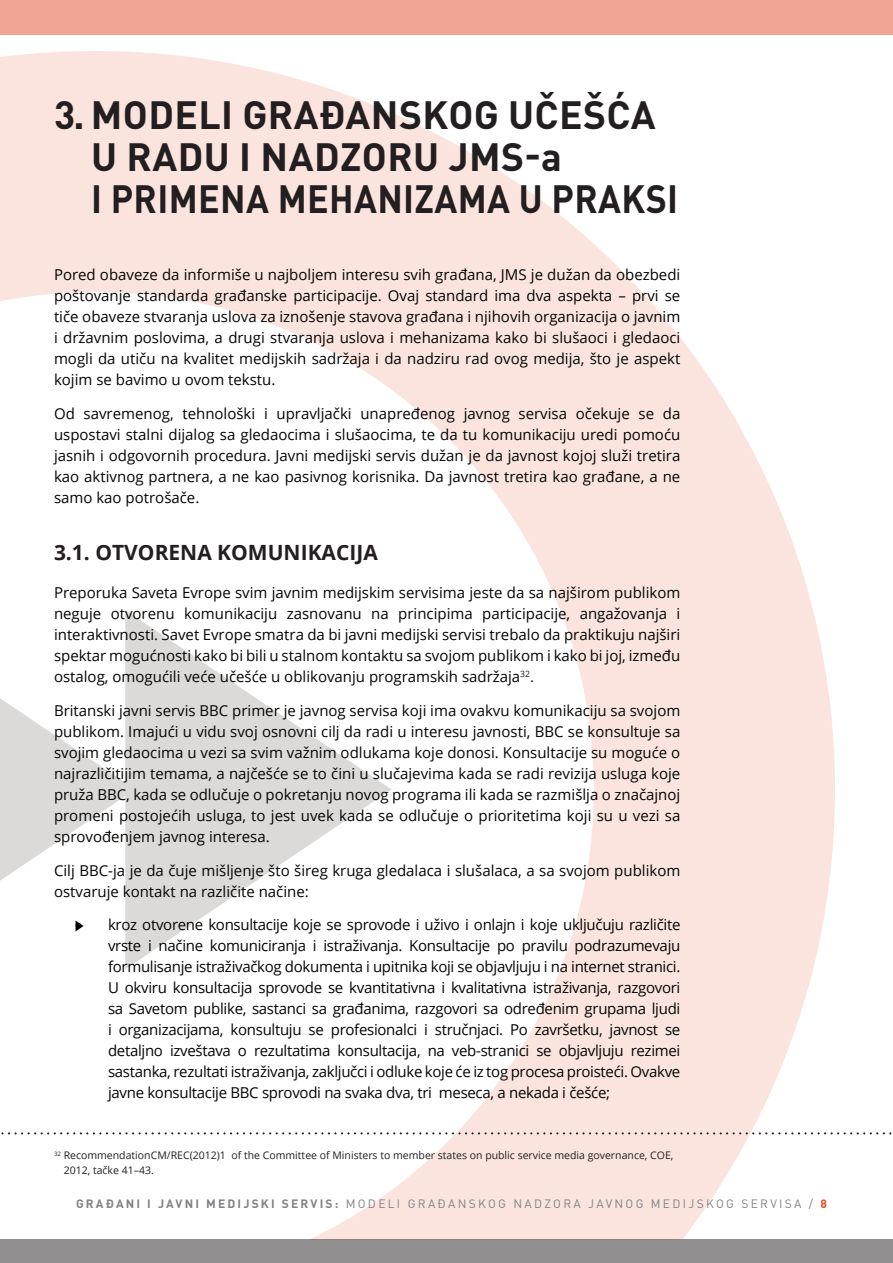
<style>
.page{position:relative;width:893px;height:1263px;background:#fff}
.page>*{position:absolute;margin:0;border:0;box-sizing:border-box;transform-origin:0 0}
.t1{font:700 39px "DIN Pro";letter-spacing:.01em;color:#231f20}
.t2{font:700 39px "DIN Pro";letter-spacing:.01em;color:#231f20;scale:.92 1}
.t3{font:700 21px "Open Sans";color:#231f20}
.t4{font:15px/21px "Open Sans";color:#040503;text-align:justify}
.t5{font:12px "DIN Pro";letter-spacing:.19em;color:#808285}
.t6{font:10.5px/15px "Open Sans";color:#231f20}
.s1{color:#231f20}
.s2{font-weight:700}
.s3{font-weight:700;color:#e04c27}
</style>
<div class="page">
<div style="left:0;top:0;width:893px;height:34px;background:#efa593"></div>
<div style="left:0;top:1239px;width:893px;height:24px;background:#918f8f"></div>
<svg style="left:1px;top:1132px;width:891px;height:2px"></svg>
<svg style="left:76px;top:921px;width:8px;height:10px"></svg>
<h1 class="t1" style="left:54px;top:88px;width:216px">3. MODELI GRAĐANSK</h1>
<h1 class="t1" style="left:448px;top:88px;width:205px">OG UČEŠĆA</h1>
<h1 class="t1" style="left:91px;top:130px;width:61px">U RAD</h1>
<h1 class="t1" style="left:204px;top:130px;width:83px">U I NAD</h1>
<h1 class="t1" style="left:340px;top:130px;width:223px">ZORU JMS-A</h1>
<h1 class="t2" style="left:91px;top:172px;width:72px">I PRIMENA</h1>
<h1 class="t2" style="left:278px;top:172px;width:199px">ME HANIZAMA</h1>
<h1 class="t2" style="left:519px;top:172px;width:83px">U PRAKSI</h1>
<p class="t4" style="left:54px;top:264px;width:628px">Pored obaveze da informiše u najboljem interesu svih građana, JMS je dužan da obezbedi poštovanje standarda građanske participacije. Ovaj standard ima dva aspekta – prvi se tiče obaveze stvaranja uslova za iznošenje stavova građana i njihovih organizacija o javnim i državnim poslovima, a drugi stvaranja uslova i mehanizama kako bi slušaoci i gledaoci mogli da utiču na kvalitet medijskih sadržaja i da nadziru rad ovog medija, što je aspekt kojim se bavimo u ovom tekstu.</p>
<p class="t4" style="left:54px;top:403px;width:628px">Od savremenog, tehnološki i upravljački unapređenog javnog servisa očekuje se da uspostavi stalni dijalog sa gledaocima i slušaocima, te da tu komunikaciju uredi pomoću jasnih i odgovornih procedura. Javni medijski servis dužan je da javnost kojoj služi tretira kao aktivnog partnera, a ne kao pasivnog korisnika. Da javnost tretira kao građane, a ne samo kao potrošače.</p>
<h2 class="t3" style="left:54px;top:537px;width:325px">3.1. OTVO RENA KO MUNIKACIJA</h2>
<p class="t4" style="left:54px;top:582px;width:628px">Preporuka Saveta Evrope svim javnim medijskim servisima jeste da sa najširom publikom neguje otvorenu komunikaciju zasnovanu na principima participacije, angažovanja i interaktivnosti. Savet Evrope smatra da bi javni medijski servisi trebalo da praktikuju najširi spektar mogućnosti kako bi bili u stalnom kontaktu sa svojom publikom i kako bi joj, između ostalog, omogućili veće učešće u oblikovanju programskih sadržaja<sup>32</sup><span class="s1">.</span></p>
<p class="t4" style="left:54px;top:699px;width:628px">Britanski javni servis BBC primer je javnog servisa koji ima ovakvu komunikaciju sa svojom publikom. Imajući u vidu svoj osnovni cilj da radi u interesu javnosti, BBC se konsultuje sa svojim gledaocima u vezi sa svim važnim odlukama koje donosi. Konsultacije su moguće o najrazličitijim temama, a najčešće se to čini u slučajevima kada se radi revizija usluga koje pruža BBC, kada se odlučuje o pokretanju novog programa ili kada se razmišlja o značajnoj promeni postojećih usluga, to jest uvek kada se odlučuje o prioritetima koji su u vezi sa sprovođenjem javnog interesa.</p>
<p class="t4" style="left:54px;top:859px;width:628px">Cilj BBC-ja je da čuje mišljenje što šireg kruga gledalaca i slušalaca, a sa svojom publikom ostvaruje kontakt na različite načine:</p>
<p class="t4" style="left:108px;top:914px;width:574px;text-indent:-33px">• kroz otvorene konsultacije koje se sprovode i uživo i onlajn i koje uključuju različite vrste i načine komuniciranja i istraživanja. Konsultacije po pravilu podrazumevaju formulisanje istraživačkog dokumenta i upitnika koji se objavljuju i na internet stranici.<br>U okviru konsultacija sprovode se kvantitativna i kvalitativna istraživanja, razgovori sa Savetom publike, sastanci sa građanima, razgovori sa određenim grupama ljudi i organizacijama, konsultuju se profesionalci i stručnjaci. Po završetku, javnost se detaljno izveštava o rezultatima konsultacija, na veb-stranici se objavljuju rezimei sastanka, rezultati istraživanja, zaključci i odluke koje će iz tog procesa proisteći. Ovakve javne konsultacije BBC sprovodi na svaka dva, tri meseca, a nekada i češće;</p>
<p class="t6" style="left:64px;top:1147px;width:611px;text-indent:-10px"><sup>32</sup> RecommendationCM/REC(2012)1 of the Committee of Ministers to member states on public service media governance, COE,<br>2012, tačke 41–43.</p>
<p class="t5" style="left:76px;top:1196px;width:752px"><span class="s2">GRAĐANI I JAVNI MEDIJSKI SERVIS:</span> MODELI GRAĐANSKOG NADZORA JAVNOG M EDIJSKOG SERVISA / <span class="s3">8</span></p>
</div>
